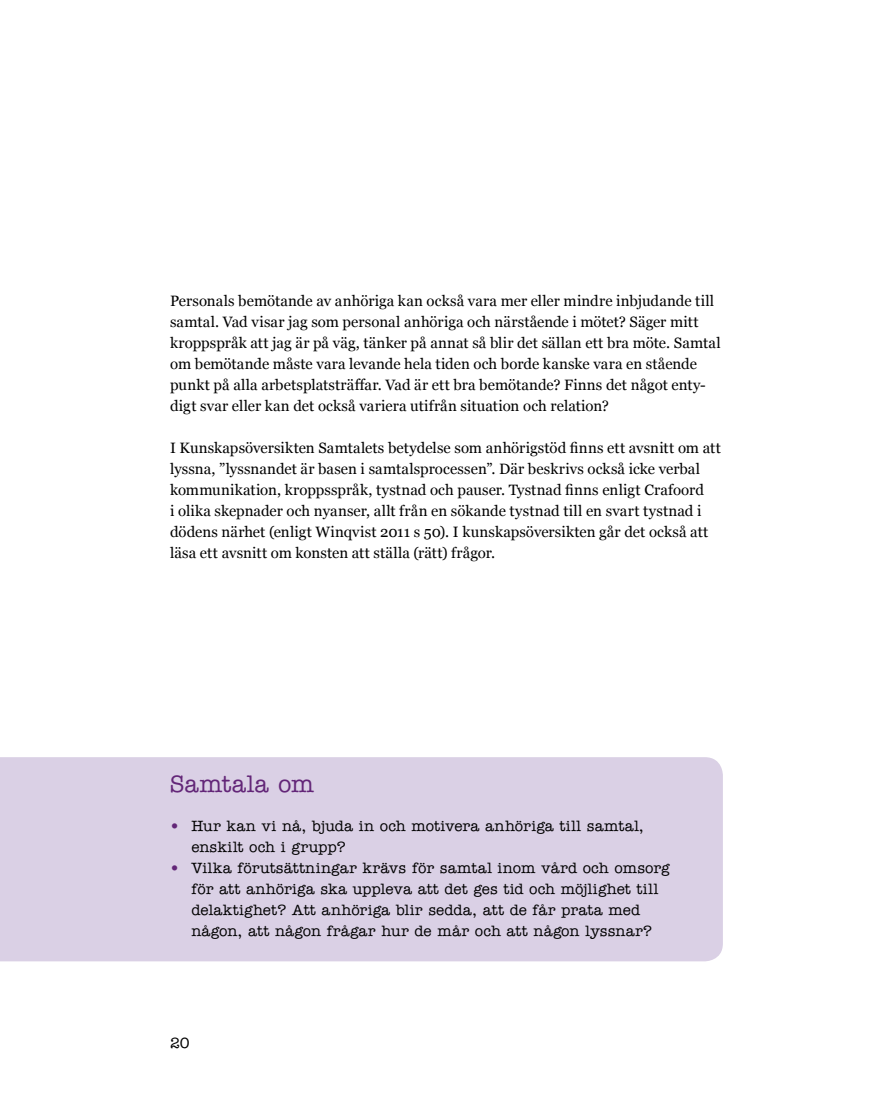
<style>
.page{position:relative;width:893px;height:1106px;background:#fff}
.page>*{position:absolute;margin:0;border:0;box-sizing:border-box;transform-origin:0 0}
.t1{font:500 24px "American Typewriter";letter-spacing:.01em;color:#632678}
.t2{font:15px/21px "Georgia";letter-spacing:.005em;color:#000}
.t3{font:500 15px/21px "American Typewriter";letter-spacing:.005em;color:#000}
.s1{color:#632678}
</style>
<div class="page">
<div style="left:0;top:757px;width:723px;height:204px;background:#dad0e5"></div>
<p class="t2" style="left:170px;top:290px;width:552px">Personals bemötande av anhöriga kan också vara mer eller mindre inbjudande till samtal. Vad visar jag som personal anhöriga och närstående i mötet? Säger mitt kroppspråk att jag är på väg, tänker på annat så blir det sällan ett bra möte. Samtal om bemötande måste vara levande hela tiden och borde kanske vara en stående punkt på alla arbetsplatsträffar. Vad är ett bra bemötande? Finns det något enty&shy;digt svar eller kan det också variera utifrån situation och relation?</p>
<p class="t2" style="left:170px;top:437px;width:552px">I Kunskapsöversikten Samtalets betydelse som anhörigstöd finns ett avsnitt om att lyssna, ”lyssnandet är basen i samtalsprocessen”. Där beskrivs också icke verbal kommunikation, kroppsspråk, tystnad och pauser. Tystnad finns enligt Crafoord<br>i olika skepnader och nyanser, allt från en sökande tystnad till en svart tystnad i dödens närhet (enligt Winqvist 2011 s 50). I kunskapsöversikten går det också att läsa ett avsnitt om konsten att ställa (rätt) frågor.</p>
<h1 class="t1" style="left:170px;top:771px;width:145px">Samtala om</h1>
<p class="t3" style="left:191px;top:816px;width:454px;text-indent:-21px"><span class="s1">•</span> Hur kan vi nå, bjuda in och motivera anhöriga till samtal, enskilt och i grupp?</p>
<p class="t3" style="left:191px;top:858px;width:480px;text-indent:-21px"><span class="s1">•</span> Vilka förutsättningar krävs för samtal inom vård och omsorg för att anhöriga ska uppleva att det ges tid och möjlighet till delaktighet? Att anhöriga blir sedda, att de får prata med någon, att någon frågar hur de mår och att någon lyssnar?</p>
<p class="t3" style="left:170px;top:1032px;width:21px">20</p>
</div>
